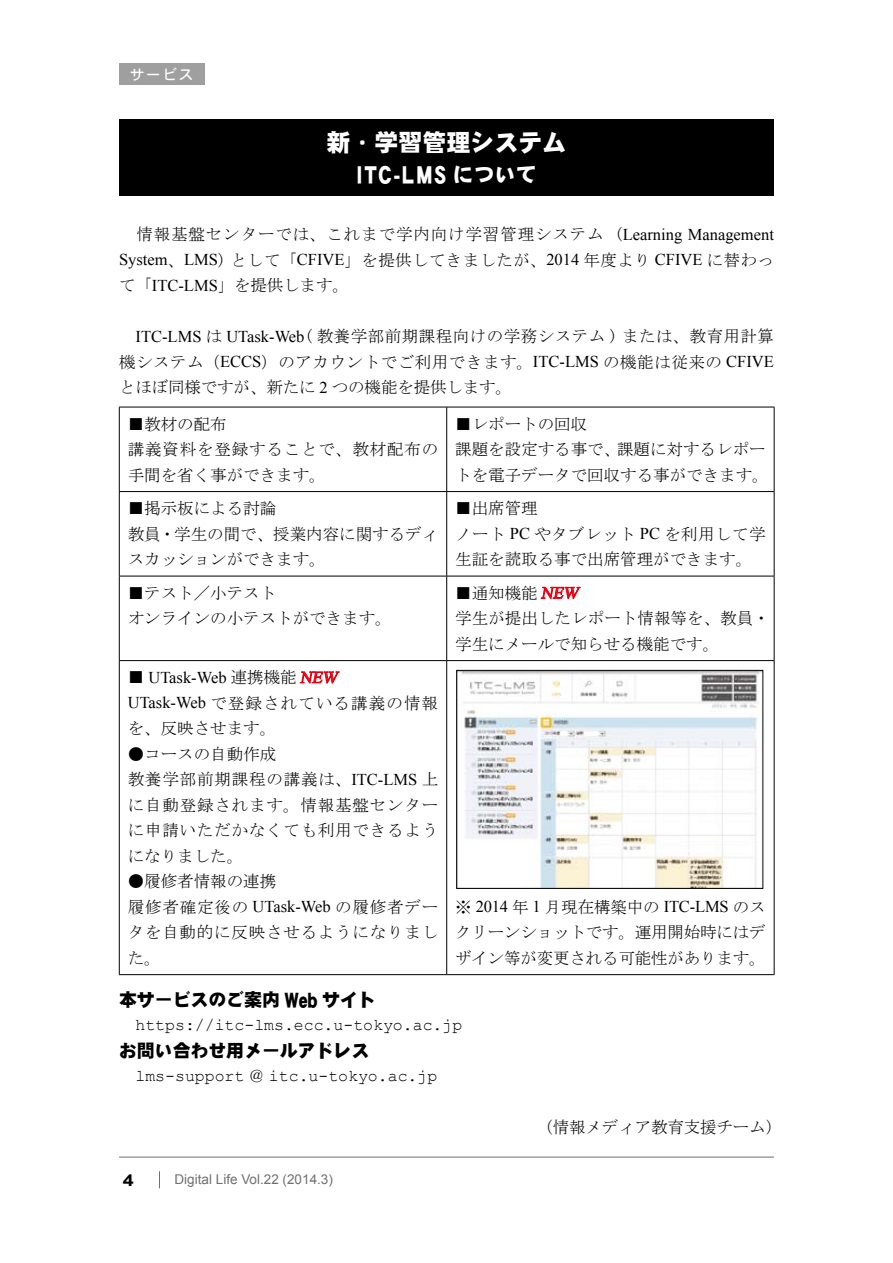
<style>
.page{position:relative;width:893px;height:1263px;background:#fff}
.page>*{position:absolute;margin:0;border:0;box-sizing:border-box;transform-origin:0 0}
.t1{font:27.3px "DF Gothic Std W10";letter-spacing:.075em;color:#fff;scale:.77 1}
.t2{font:24px "DF Gothic Std W10";color:#fff}
.t3{font:18px "DF Gothic Std W10";letter-spacing:-.005em;color:#000}
.t4{font:16.5px/25.5px "MS Mincho";color:#000}
.t5{font:16.5px/25.5px "MS Mincho";letter-spacing:.05em;color:#000}
.t6{font:16.5px "Courier New";color:#000}
.t7{font:16.5px "Times New Roman";letter-spacing:-.01em;color:#000}
.t8{font:16.5px/25.5px "MS Mincho";letter-spacing:.065em;color:#000}
.t9{font:700 16.5px "Arial";color:#000;scale:1.2 1}
.t10{font:15px "DFHS Gothic Std W5";color:#fff}
.t11{font:13.5px "Arial";color:#727172}
.s1{font-size:21px}
.s2{font-family:"Times New Roman"}
.s3{font-family:"Times New Roman";font-style:italic;color:#e60012}
.s4{font-family:"MS Mincho"}
.s5{font-style:italic;color:#e60012}
.s6{font-size:23.4px}
</style>
<div class="page">
<div style="left:119px;top:119px;width:655px;height:77px;background:#000"></div>
<hr style="left:119px;top:407px;width:328px;height:1px;background:#000">
<hr style="left:119px;top:407px;width:1px;height:84px;background:#000">
<hr style="left:447px;top:407px;width:327px;height:1px;background:#000">
<hr style="left:446px;top:407px;width:1px;height:84px;background:#000">
<hr style="left:774px;top:407px;width:1px;height:84px;background:#000">
<hr style="left:119px;top:491px;width:328px;height:1px;background:#000">
<hr style="left:119px;top:492px;width:1px;height:84px;background:#000">
<hr style="left:447px;top:491px;width:327px;height:1px;background:#000">
<hr style="left:446px;top:492px;width:1px;height:84px;background:#000">
<hr style="left:774px;top:492px;width:1px;height:84px;background:#000">
<hr style="left:119px;top:576px;width:328px;height:1px;background:#000">
<hr style="left:119px;top:576px;width:1px;height:84px;background:#000">
<hr style="left:447px;top:576px;width:327px;height:1px;background:#000">
<hr style="left:446px;top:576px;width:1px;height:84px;background:#000">
<hr style="left:774px;top:576px;width:1px;height:84px;background:#000">
<hr style="left:119px;top:660px;width:328px;height:1px;background:#000">
<hr style="left:119px;top:661px;width:1px;height:313px;background:#000">
<hr style="left:447px;top:660px;width:327px;height:1px;background:#000">
<hr style="left:446px;top:661px;width:1px;height:313px;background:#000">
<hr style="left:774px;top:661px;width:1px;height:313px;background:#000">
<hr style="left:119px;top:974px;width:328px;height:1px;background:#000">
<hr style="left:447px;top:974px;width:327px;height:1px;background:#000">
<svg style="left:541px;top:586px;width:40px;height:13px"></svg>
<svg style="left:300px;top:671px;width:40px;height:12px"></svg>
<img style="left:458px;top:672px;width:303px;height:215px">
<div style="left:456px;top:670px;width:307px;height:219px;border:1px solid #000"></div>
<hr style="left:119px;top:1156px;width:655px;height:2px;background:#9f9fa0">
<svg style="left:159px;top:1171px;width:1px;height:17px"></svg>
<div style="left:119px;top:64px;width:85px;height:21px;background:#9f9fa0"></div>
<p class="t10" style="left:130px;top:66px;width:65px">サービス</p>
<h2 class="t2" style="left:326px;top:130px;width:242px">新・学習管理システム</h2>
<h1 class="t1" style="left:356px;top:159px;width:236px">ITC-LMS <span class="s1">について</span></h1>
<p class="t4" style="left:119px;top:222px;width:656px;text-align:justify">　情報基盤センターでは、これまで学内向け学習管理システム (<span class="s2">Learning Management System</span>、<span class="s2">LMS</span>) として「<span class="s2">CFIVE</span>」を提供してきましたが、<span class="s2">2014</span> 年度より <span class="s2">CFIVE</span> に替わって「<span class="s2">ITC-LMS</span>」を提供します。</p>
<p class="t4" style="left:119px;top:324px;width:656px;text-align:justify;text-indent:16px"><span class="s2">ITC-LMS</span> は <span class="s2">UTask-Web</span>( 教養学部前期課程向けの学務システム ) または、教育用計算機システム（<span class="s2">ECCS</span>）のアカウントでご利用できます。<span class="s2">ITC-LMS</span> の機能は従来の <span class="s2">CFIVE</span>とほぼ同様ですが、新たに <span class="s2">2</span> つの機能を提供します。</p>
<p class="t5" style="left:128px;top:411px;width:312px">■教材の配布<br>講義資料を登録することで、教材配布の手間を省く事ができます。</p>
<p class="t4" style="left:455px;top:411px;width:315px">■レポートの回収<br>課題を設定する事で、課題に対するレポートを電子データで回収する事ができます。</p>
<p class="t4" style="left:128px;top:495px;width:312px">■掲示板による討論<br>教員・学生の間で、授業内容に関するディスカッションができます。</p>
<p class="t4" style="left:455px;top:495px;width:312px">■出席管理<br>ノート <span class="s2">PC</span> やタブレット <span class="s2">PC</span> を利用して学生証を読取る事で出席管理ができます。</p>
<p class="t4" style="left:128px;top:580px;width:265px">■テスト／小テスト<br>オンラインの小テストができます。</p>
<p class="t4" style="left:455px;top:580px;width:316px">■通知機能 <span class="s3">NEW<br></span>学生が提出したレポート情報等を、教員・学生にメールで知らせる機能です。</p>
<p class="t7" style="left:128px;top:666px;width:215px"><span class="s4">■</span> UTask-Web <span class="s4">連携機能</span> <span class="s5">NEW</span></p>
<p class="t8" style="left:128px;top:690px;width:312px"><span class="s2">UTask-Web</span> で登録されている講義の情報を、反映させます。</p>
<p class="t5" style="left:128px;top:741px;width:312px">●コースの自動作成<br>教養学部前期課程の講義は、<span class="s2">ITC-LMS</span> 上に自動登録されます。情報基盤センターに申請いただかなくても利用できるようになりました。</p>
<p class="t5" style="left:128px;top:868px;width:312px">●履修者情報の連携<br>履修者確定後の <span class="s2">UTask-Web</span> の履修者データを自動的に反映させるようになりました。</p>
<p class="t7" style="left:455px;top:896px;width:312px"><span class="s4">※</span> 2014 <span class="s4">年</span> 1 <span class="s4">月現在構築中の</span> ITC-LMS <span class="s4">のス</span></p>
<p class="t4" style="left:455px;top:919px;width:312px">クリーンショットです。運用開始時にはデザイン等が変更される可能性があります。</p>
<p class="t3" style="left:119px;top:990px;width:258px">本サービスのご案内 <span class="s6">Web</span> サイト</p>
<p class="t6" style="left:135px;top:1014px;width:328px">https://itc-lms.ecc.u-tokyo.ac.jp</p>
<p class="t3" style="left:119px;top:1041px;width:252px">お問い合わせ用メールアドレス</p>
<p class="t6" style="left:135px;top:1065px;width:303px">lms-support <span class="s4">＠</span> itc.u-tokyo.ac.jp</p>
<p class="t9" style="left:123px;top:1169px;width:11px">4</p>
<p class="t11" style="left:175px;top:1170px;width:160px">Digital Life Vol.22 (2014.3)</p>
<p class="t4" style="left:536px;top:1114px;width:247px">（情報メディア教育支援チーム）</p>
</div>
